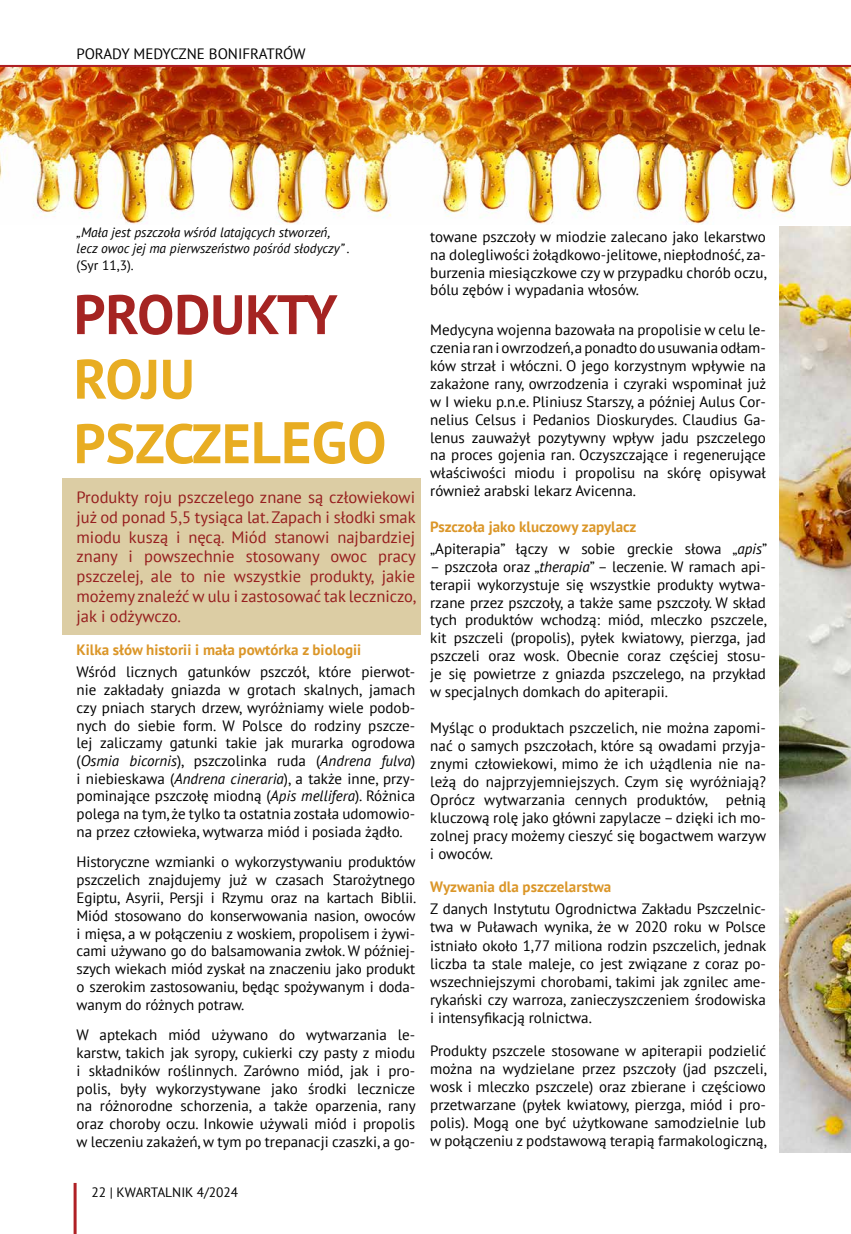
<style>
.page{position:relative;width:851px;height:1234px;background:#fff}
.page>*{position:absolute;margin:0;border:0;box-sizing:border-box;transform-origin:0 0}
.t1{font:700 55.5px/64.5px "PT Sans";letter-spacing:-.01em;color:#e8ad22}
.t2{font:700 55.5px "PT Sans";color:#a52422}
.t3{font:16.5px/19.8px "PT Sans";color:#961e1e;text-align:justify}
.t4{font:15px/17.9px "PT Sans";color:#000;text-align:justify}
.t5{font:700 15px "PT Sans";color:#db9628}
.t6{font:italic 13.5px/16.2px "PT Sans";color:#000}
.t7{font:13.5px "PT Sans";color:#000}
.s1{font-size:58.65px}
.s2{font-style:italic}
.s3{font-weight:700;color:#db9628}
</style>
<div class="page">
<hr style="left:0;top:65px;width:850px;height:3px;background:#ae1f24">
<div style="left:62px;top:478px;width:359px;height:156px;background:#dccda4"></div>
<hr style="left:74px;top:1182px;width:3px;height:51px;background:#af2024">
<img style="left:0;top:68px;width:211px;height:156px">
<img style="left:211px;top:68px;width:639px;height:156px">
<img style="left:779px;top:226px;width:71px;height:926px">
<p class="t4" style="left:77px;top:45px;width:230px">PORADY MEDYCZNE BONIFRATRÓW</p>
<p class="t6" style="left:77px;top:224px;width:274px">„Mała jest pszczoła wśród latających stworzeń, lecz owoc jej ma pierwszeństwo pośród słodyczy” .</p>
<p class="t7" style="left:77px;top:256px;width:59px">(Syr 11,3).</p>
<h1 class="t2" style="left:74px;top:278px;width:265px">PRODUKTY</h1>
<h1 class="t1" style="left:74px;top:346px;width:314px">ROJU<br>PSZCZE<span class="s1">LEGO</span></h1>
<p class="t3" style="left:77px;top:487px;width:341px">Produkty roju pszczelego znane są człowiekowi już od ponad 5,5 tysiąca lat. Zapach i słodki smak miodu kuszą i nęcą. Miód stanowi najbardziej znany i powszechnie stosowany owoc pracy pszczelej, ale to nie wszystkie produkty, jakie możemy znaleźć w ulu i zastosować tak leczniczo, jak i odżywczo.</p>
<p class="t5" style="left:77px;top:639px;width:286px">Kilka słów historii i mała powtórka z biologii</p>
<p class="t4" style="left:77px;top:662px;width:340px">Wśród licznych gatunków pszczół, które pierwot&shy;nie zakładały gniazda w grotach skalnych, jamach czy pniach starych drzew, wyróżniamy wiele podob&shy;nych do siebie form. W Polsce do rodziny pszcze&shy;lej zaliczamy gatunki takie jak murarka ogrodowa (<span class="s2">Osmia bicornis</span>), pszczolinka ruda (<span class="s2">Andrena fulva</span>) i niebieskawa (<span class="s2">Andrena cineraria</span>), a także inne, przy&shy;pominające pszczołę miodną (<span class="s2">Apis mellifera</span>). Różnica polega na tym, że tylko ta ostatnia została udomowio&shy;na przez człowieka, wytwarza miód i posiada żądło.</p>
<p class="t4" style="left:77px;top:852px;width:341px">Historyczne wzmianki o wykorzystywaniu produktów pszczelich znajdujemy już w czasach Starożytnego Egiptu, Asyrii, Persji i Rzymu oraz na kartach Biblii.<br>Miód stosowano do konserwowania nasion, owoców i mięsa, a w połączeniu z woskiem, propolisem i żywi&shy;cami używano go do balsamowania zwłok. W później&shy;szych wiekach miód zyskał na znaczeniu jako produkt o szerokim zastosowaniu, będąc spożywanym i doda&shy;wanym do różnych potraw.</p>
<p class="t4" style="left:77px;top:1025px;width:340px">W aptekach miód używano do wytwarzania le&shy;karstw, takich jak syropy, cukierki czy pasty z miodu i składników roślinnych. Zarówno miód, jak i pro&shy;polis, były wykorzystywane jako środki lecznicze na różnorodne schorzenia, a także oparzenia, rany oraz choroby oczu. Inkowie używali miód i propolis w leczeniu zakażeń, w tym po trepanacji czaszki, a go-</p>
<p class="t4" style="left:430px;top:227px;width:338px">towane pszczoły w miodzie zalecano jako lekarstwo na dolegliwości żołądkowo-jelitowe, niepłodność, za&shy;burzenia miesiączkowe czy w przypadku chorób oczu, bólu zębów i wypadania włosów.</p>
<p class="t4" style="left:430px;top:321px;width:337px">Medycyna wojenna bazowała na propolisie w celu le&shy;czenia ran i owrzodzeń, a ponadto do usuwania odłam&shy;ków strzał i włóczni. O jego korzystnym wpływie na zakażone rany, owrzodzenia i czyraki wspominał już w I wieku p.n.e. Pliniusz Starszy, a później Aulus Cor&shy;nelius Celsus i Pedanios Dioskurydes. Claudius Ga&shy;lenus zauważył pozytywny wpływ jadu pszczelego na proces gojenia ran. Oczyszczające i regenerujące właściwości miodu i propolisu na skórę opisywał również arabski lekarz Avicenna.</p>
<p class="t4" style="left:430px;top:515px;width:338px;line-height:22px"><span class="s3">Pszczoła jako kluczowy zapylacz<br></span>„Apiterapia” łączy w sobie greckie słowa „<span class="s2">apis</span>”</p>
<p class="t4" style="left:430px;top:557px;width:338px">– pszczoła oraz „<span class="s2">therapia</span>” – leczenie. W ramach api&shy;terapii wykorzystuje się wszystkie produkty wytwa&shy;rzane przez pszczoły, a także same pszczoły. W skład tych produktów wchodzą: miód, mleczko pszczele, kit pszczeli (propolis), pyłek kwiatowy, pierzga, jad pszczeli oraz wosk. Obecnie coraz częściej stosu&shy;je się powietrze z gniazda pszczelego, na przykład w specjalnych domkach do apiterapii.</p>
<p class="t4" style="left:430px;top:718px;width:337px">Myśląc o produktach pszczelich, nie można zapomi&shy;nać o samych pszczołach, które są owadami przyja&shy;znymi człowiekowi, mimo że ich użądlenia nie na&shy;leżą do najprzyjemniejszych. Czym się wyróżniają?<br>Oprócz wytwarzania cennych produktów, pełnią kluczową rolę jako główni zapylacze – dzięki ich mo&shy;zolnej pracy możemy cieszyć się bogactwem warzyw i owoców.</p>
<p class="t5" style="left:430px;top:876px;width:182px">Wyzwania dla pszczelarstwa</p>
<p class="t4" style="left:430px;top:899px;width:337px">Z danych Instytutu Ogrodnictwa Zakładu Pszczelnic&shy;twa w Puławach wynika, że w 2020 roku w Polsce istniało około 1,77 miliona rodzin pszczelich, jednak liczba ta stale maleje, co jest związane z coraz po&shy;wszechniejszymi chorobami, takimi jak zgnilec ame&shy;rykański czy warroza, zanieczyszczeniem środowiska i intensyfikacją rolnictwa.</p>
<p class="t4" style="left:430px;top:1041px;width:338px">Produkty pszczele stosowane w apiterapii podzielić można na wydzielane przez pszczoły (jad pszczeli, wosk i mleczko pszczele) oraz zbierane i częściowo przetwarzane (pyłek kwiatowy, pierzga, miód i pro&shy;polis). Mogą one być użytkowane samodzielnie lub w połączeniu z podstawową terapią farmakologiczną,</p>
<p class="t7" style="left:91px;top:1182px;width:148px">22 | KWARTALNIK 4/2024</p>
</div>
